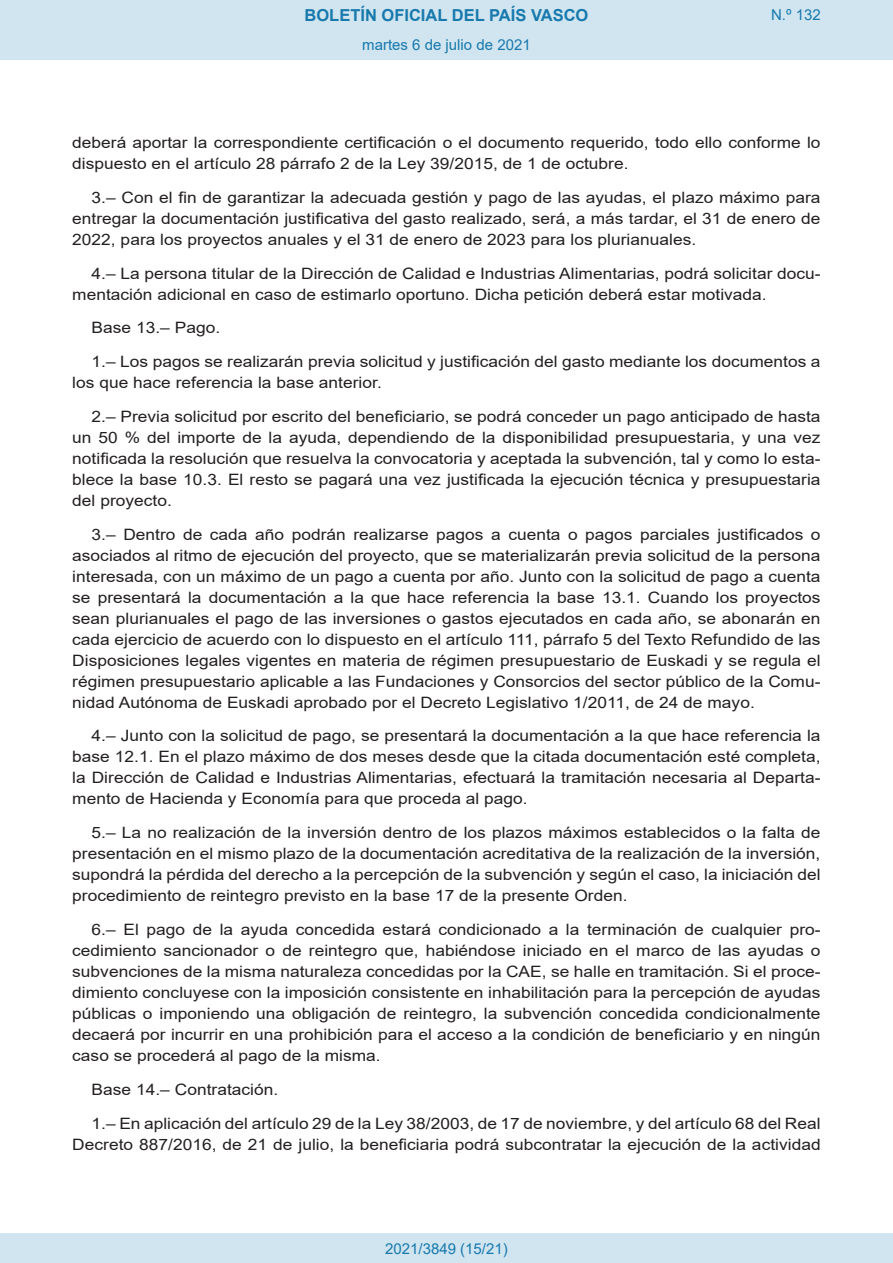
<style>
.page{position:relative;width:893px;height:1263px;background:#fff}
.page>*{position:absolute;margin:0;border:0;box-sizing:border-box;transform-origin:0 0}
.t1{font:700 16.5px "Arial";color:#1879ad}
.BOPVDetalle{font:15.6px/21px "Arial";color:#231f20;text-align:justify;scale:1.11 1}
.Paginacion_Centro{font:15px "Arial";color:#1879ad}
</style>
<div class="page">
<div style="left:0;top:0;width:893px;height:60px;background:#d0e5f0"></div>
<div style="left:0;top:1233px;width:893px;height:30px;background:#d0e5f0"></div>
<p class="t1" style="left:305px;top:3px;width:285px">BOLETÍN OFICIAL DEL PAÍS VASCO</p>
<p class="Paginacion_Centro" style="left:362px;top:35px;width:170px">martes 6 de julio de 2021</p>
<p class="Paginacion_Centro" style="left:771px;top:5px;width:51px">N.º 132</p>
<p class="BOPVDetalle" style="left:72px;top:132px;width:676px">deberá aportar la correspondiente certificación o el documento requerido, todo ello conforme lo dispuesto en el artículo 28 párrafo 2 de la Ley 39/2015, de 1 de octubre.</p>
<p class="BOPVDetalle" style="left:72px;top:187px;width:676px;text-indent:19px">3.– Con el fin de garantizar la adecuada gestión y pago de las ayudas, el plazo máximo para entregar la documentación justificativa del gasto realizado, será, a más tardar, el 31 de enero de 2022, para los proyectos anuales y el 31 de enero de 2023 para los plurianuales.</p>
<p class="BOPVDetalle" style="left:72px;top:263px;width:676px;text-indent:19px">4.– La persona titular de la Dirección de Calidad e Industrias Alimentarias, podrá solicitar docu&shy;mentación adicional en caso de estimarlo oportuno. Dicha petición deberá estar motivada.</p>
<p class="BOPVDetalle" style="left:92px;top:317px;width:117px">Base 13.– Pago.</p>
<p class="BOPVDetalle" style="left:72px;top:351px;width:675px;text-indent:19px">1.– Los pagos se realizarán previa solicitud y justificación del gasto mediante los documentos a los que hace referencia la base anterior.</p>
<p class="BOPVDetalle" style="left:72px;top:406px;width:676px;text-indent:19px">2.– Previa solicitud por escrito del beneficiario, se podrá conceder un pago anticipado de hasta un 50 % del importe de la ayuda, dependiendo de la disponibilidad presupuestaria, y una vez notificada la resolución que resuelva la convocatoria y aceptada la subvención, tal y como lo esta&shy;blece la base 10.3. El resto se pagará una vez justificada la ejecución técnica y presupuestaria del proyecto.</p>
<p class="BOPVDetalle" style="left:72px;top:524px;width:676px;text-indent:19px">3.– Dentro de cada año podrán realizarse pagos a cuenta o pagos parciales justificados o asociados al ritmo de ejecución del proyecto, que se materializarán previa solicitud de la persona interesada, con un máximo de un pago a cuenta por año. Junto con la solicitud de pago a cuenta se presentará la documentación a la que hace referencia la base 13.1. Cuando los proyectos sean plurianuales el pago de las inversiones o gastos ejecutados en cada año, se abonarán en cada ejercicio de acuerdo con lo dispuesto en el artículo 111, párrafo 5 del Texto Refundido de las Disposiciones legales vigentes en materia de régimen presupuestario de Euskadi y se regula el régimen presupuestario aplicable a las Fundaciones y Consorcios del sector público de la Comu&shy;nidad Autónoma de Euskadi aprobado por el Decreto Legislativo 1/2011, de 24 de mayo.</p>
<p class="BOPVDetalle" style="left:72px;top:725px;width:676px;text-indent:19px">4.– Junto con la solicitud de pago, se presentará la documentación a la que hace referencia la base 12.1. En el plazo máximo de dos meses desde que la citada documentación esté completa, la Dirección de Calidad e Industrias Alimentarias, efectuará la tramitación necesaria al Departa&shy;mento de Hacienda y Economía para que proceda al pago.</p>
<p class="BOPVDetalle" style="left:72px;top:822px;width:676px;text-indent:19px">5.– La no realización de la inversión dentro de los plazos máximos establecidos o la falta de presentación en el mismo plazo de la documentación acreditativa de la realización de la inversión, supondrá la pérdida del derecho a la percepción de la subvención y según el caso, la iniciación del procedimiento de reintegro previsto en la base 17 de la presente Orden.</p>
<p class="BOPVDetalle" style="left:72px;top:919px;width:676px;text-indent:19px">6.– El pago de la ayuda concedida estará condicionado a la terminación de cualquier pro&shy;cedimiento sancionador o de reintegro que, habiéndose iniciado en el marco de las ayudas o subvenciones de la misma naturaleza concedidas por la CAE, se halle en tramitación. Si el proce&shy;dimiento concluyese con la imposición consistente en inhabilitación para la percepción de ayudas públicas o imponiendo una obligación de reintegro, la subvención concedida condicionalmente decaerá por incurrir en una prohibición para el acceso a la condición de beneficiario y en ningún caso se procederá al pago de la misma.</p>
<p class="BOPVDetalle" style="left:92px;top:1079px;width:170px">Base 14.– Contratación.</p>
<p class="BOPVDetalle" style="left:72px;top:1112px;width:676px;text-align:right">1.– En aplicación del artículo 29 de la Ley 38/2003, de 17 de noviembre, y del artículo 68 del Real<br>Decreto 887/2016, de 21 de julio, la beneficiaria podrá subcontratar la ejecución de la actividad</p>
<p class="Paginacion_Centro" style="left:385px;top:1238px;width:124px">2021/3849 (15/21)</p>
</div>
